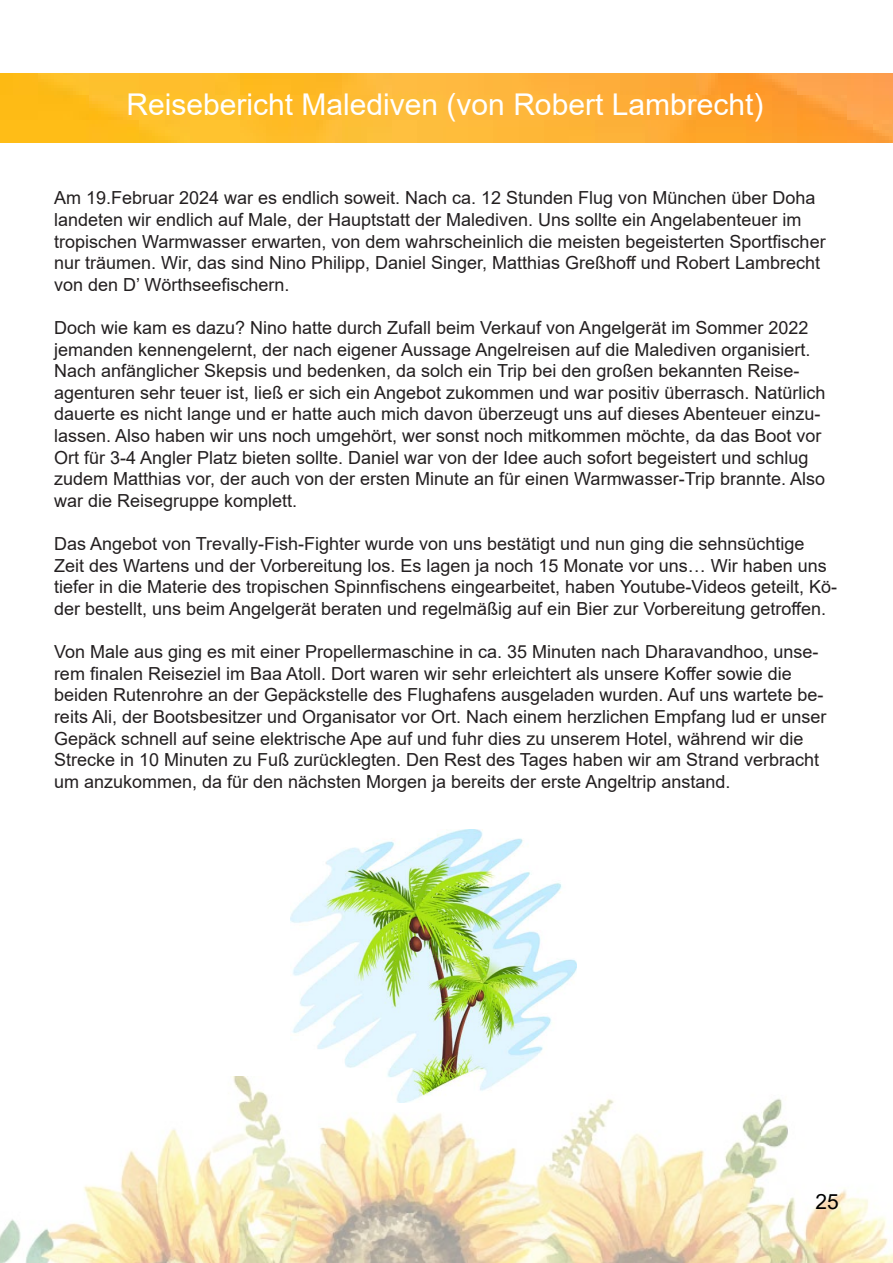
<style>
.page{position:relative;width:893px;height:1263px;background:#fff}
.page>*{position:absolute;margin:0;border:0;box-sizing:border-box;transform-origin:0 0}
.t1{font:30px "Arial";color:#fff}
.t2{font:21px "Arial";color:#000}
.t3{font:18px/21.6px "Arial";color:#231f20}
</style>
<div class="page">
<img style="left:0;top:1076px;width:893px;height:187px">
<img style="left:0;top:73px;width:893px;height:69px">
<img style="left:291px;top:830px;width:286px;height:273px">
<p class="t1" style="left:126px;top:84px;width:638px">Reisebericht Malediven (von Robert Lambrecht)</p>
<p class="t3" style="left:54px;top:187px;width:773px">Am 19.Februar 2024 war es endlich soweit. Nach ca. 12 Stunden Flug von München über Doha landeten wir endlich auf Male, der Hauptstatt der Malediven. Uns sollte ein Angelabenteuer im tropischen Warmwasser erwarten, von dem wahrscheinlich die meisten begeisterten Sportfischer nur träumen. Wir, das sind Nino Philipp, Daniel Singer, Matthias Greßhoff und Robert Lambrecht von den D’ Wörthseefischern.</p>
<p class="t3" style="left:54px;top:317px;width:773px">Doch wie kam es dazu? Nino hatte durch Zufall beim Verkauf von Angelgerät im Sommer 2022 jemanden kennengelernt, der nach eigener Aussage Angelreisen auf die Malediven organisiert.<br>Nach anfänglicher Skepsis und bedenken, da solch ein Trip bei den großen bekannten Reise&shy;agenturen sehr teuer ist, ließ er sich ein Angebot zukommen und war positiv überrasch. Natürlich dauerte es nicht lange und er hatte auch mich davon überzeugt uns auf dieses Abenteuer einzu&shy;lassen. Also haben wir uns noch umgehört, wer sonst noch mitkommen möchte, da das Boot vor Ort für 3-4 Angler Platz bieten sollte. Daniel war von der Idee auch sofort begeistert und schlug zudem Matthias vor, der auch von der ersten Minute an für einen Warmwasser-Trip brannte. Also war die Reisegruppe komplett.</p>
<p class="t3" style="left:54px;top:533px;width:785px">Das Angebot von Trevally-Fish-Fighter wurde von uns bestätigt und nun ging die sehnsüchtige Zeit des Wartens und der Vorbereitung los. Es lagen ja noch 15 Monate vor uns… Wir haben uns tiefer in die Materie des tropischen Spinnfischens eingearbeitet, haben Youtube-Videos geteilt, Kö&shy;der bestellt, uns beim Angelgerät beraten und regelmäßig auf ein Bier zur Vorbereitung getroffen.</p>
<p class="t3" style="left:54px;top:641px;width:774px">Von Male aus ging es mit einer Propellermaschine in ca. 35 Minuten nach Dharavandhoo, unse&shy;rem finalen Reiseziel im Baa Atoll. Dort waren wir sehr erleichtert als unsere Koffer sowie die beiden Rutenrohre an der Gepäckstelle des Flughafens ausgeladen wurden. Auf uns wartete be&shy;reits Ali, der Bootsbesitzer und Organisator vor Ort. Nach einem herzlichen Empfang lud er unser Gepäck schnell auf seine elektrische Ape auf und fuhr dies zu unserem Hotel, während wir die Strecke in 10 Minuten zu Fuß zurücklegten. Den Rest des Tages haben wir am Strand verbracht um anzukommen, da für den nächsten Morgen ja bereits der erste Angeltrip anstand.</p>
<p class="t2" style="left:816px;top:1187px;width:25px">25</p>
</div>
